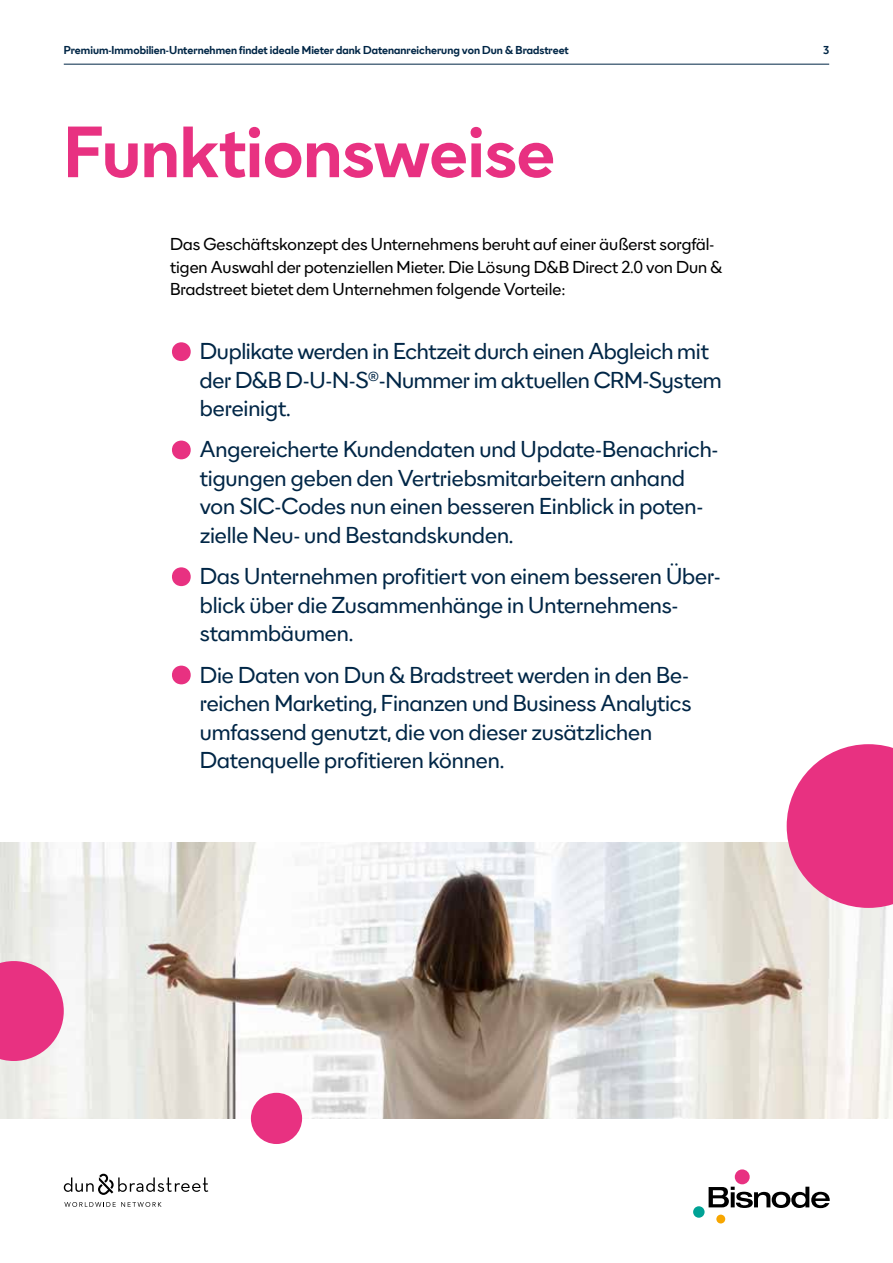
<style>
.page{position:relative;width:893px;height:1263px;background:#fff}
.page>*{position:absolute;margin:0;border:0;box-sizing:border-box;transform-origin:0 0}
.t1{font:700 67.5px "Bisnode Sans";color:#e83181}
.t2{font:21px/28.5px "Bisnode Sans";letter-spacing:-.005em;color:#002646}
.t3{font:15.75px/22.5px "Bisnode Sans";color:#000}
.t4{font:700 10.5px "Bisnode Sans";color:#002646}
.s1{font-weight:700;font-size:75px;color:#e83181}
</style>
<div class="page">
<hr style="left:64px;top:64px;width:765px;height:1px;background:#002646">
<svg style="left:64px;top:1173px;width:144px;height:22px"></svg>
<svg style="left:64px;top:1202px;width:98px;height:5px"></svg>
<svg style="left:709px;top:1187px;width:120px;height:21px"></svg>
<div style="left:735px;top:1169px;width:15px;height:15px;background:#e83181;border-radius:50%"></div>
<div style="left:693px;top:1206px;width:12px;height:12px;background:#00a295;border-radius:50%"></div>
<div style="left:716px;top:1214px;width:9px;height:9px;background:#f7a600;border-radius:50%"></div>
<img style="left:0;top:842px;width:893px;height:276px">
<svg style="left:787px;top:744px;width:106px;height:164px;background:#ea5294"></svg>
<svg style="left:0;top:961px;width:64px;height:100px;background:#e95294"></svg>
<div style="left:251px;top:1093px;width:51px;height:51px;background:#e83181;border-radius:50%"></div>
<p class="t4" style="left:64px;top:43px;width:506px">Premium-Immobilien-Unternehmen findet ideale Mieter dank Datenanreicherung von Dun &amp; Bradstreet</p>
<p class="t4" style="left:823px;top:43px;width:8px">3</p>
<h1 class="t1" style="left:64px;top:107px;width:493px">Funktionsweise</h1>
<p class="t3" style="left:170px;top:233px;width:554px">Das Geschäftskonzept des Unternehmens beruht auf einer äußerst sorgfäl&shy;tigen Auswahl der potenziellen Mieter. Die Lösung D&amp;B Direct 2.0 von Dun &amp;<br>Bradstreet bietet dem Unternehmen folgende Vorteile:</p>
<p class="t2" style="left:200px;top:337px;width:523px;text-indent:-30px"><span class="s1">•</span> Duplikate werden in Echtzeit durch einen Abgleich mit der D&amp;B D-U-N-S<sup>®</sup>-Nummer im aktuellen CRM-System bereinigt.</p>
<p class="t2" style="left:200px;top:435px;width:520px;text-indent:-30px"><span class="s1">•</span> Angereicherte Kundendaten und Update-Benachrich&shy;tigungen geben den Vertriebsmitarbeitern anhand von SIC-Codes nun einen besseren Einblick in poten&shy;zielle Neu- und Bestandskunden.</p>
<p class="t2" style="left:200px;top:562px;width:522px;text-indent:-30px"><span class="s1">•</span> Das Unternehmen profitiert von einem besseren Über&shy;blick über die Zusammenhänge in Unternehmens&shy;stammbäumen.</p>
<p class="t2" style="left:200px;top:660px;width:493px;text-indent:-30px"><span class="s1">•</span> Die Daten von Dun &amp; Bradstreet werden in den Be&shy;reichen Marketing, Finanzen und Business Analytics umfassend genutzt, die von dieser zusätzlichen Datenquelle profitieren können.</p>
</div>
